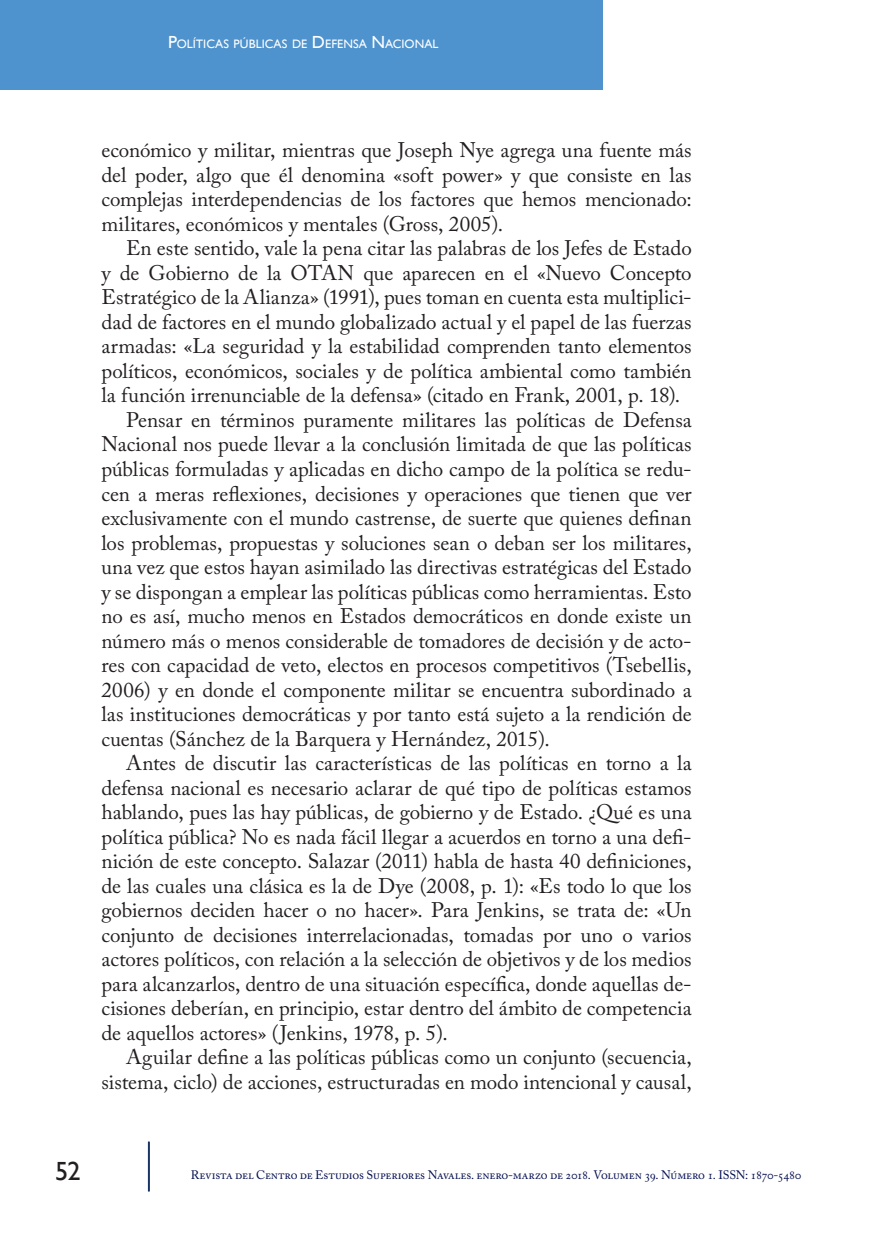
<style>
.page{position:relative;width:893px;height:1241px;background:#fff}
.page>*{position:absolute;margin:0;border:0;box-sizing:border-box;transform-origin:0 0}
.t1{font:26.25px "Gill Sans";color:#231f20}
._05_Normal{font:21px/24.5px "Adobe Caslon Pro";letter-spacing:-.005em;color:#231f20;text-align:justify}
._05_Normal-2{font:21px/24.5px "Adobe Caslon Pro";color:#222;text-align:right}
.t2{font:12.25px "Adobe Caslon Pro";letter-spacing:-.015em;color:#030e4f}
.t3{font:12.25px "Gill Sans";color:#fff}
.s1{font-size:17.5px}
.s2{color:#231f20}
</style>
<div class="page">
<hr style="left:148px;top:1141px;width:2px;height:50px;background:#183463">
<div style="left:0;top:0;width:603px;height:89px;background:#4e93ce"></div>
<p class="t3" style="left:168px;top:36px;width:272px"><span class="s1">P</span>OLÍTICAS PÚBLICAS DE <span class="s1">D</span> EFENSA <span class="s1">N</span>ACIONAL</p>
<p class="_05_Normal" style="left:102px;top:138px;width:592px">económico y militar, mientras que Joseph Nye agrega una fuente más del poder, algo que él denomina «soft power» y que consiste en las complejas interdependencias de los factores que hemos mencionado: militares, económicos y mentales (Gross, 2005).</p>
<p class="_05_Normal" style="left:102px;top:236px;width:592px;text-indent:25px">En este sentido, vale la pena citar las palabras de los Jefes de Estado y de Gobierno de la OTAN que aparecen en el «Nuevo Concepto Estratégico de la Alianza» (1991), pues toman en cuenta esta multiplici&shy;dad de factores en el mundo globalizado actual y el papel de las fuerzas armadas: «La seguridad y la estabilidad comprenden tanto elementos políticos, económicos, sociales y de política ambiental como también la función irrenunciable de la defensa» (citado en Frank, 2001, p. 18).</p>
<p class="_05_Normal" style="left:102px;top:407px;width:592px;text-indent:25px">Pensar en términos puramente militares las políticas de Defensa Nacional nos puede llevar a la conclusión limitada de que las políticas públicas formuladas y aplicadas en dicho campo de la política se redu&shy;cen a meras reflexiones, decisiones y operaciones que tienen que ver exclusivamente con el mundo castrense, de suerte que quienes definan los problemas, propuestas y soluciones sean o deban ser los militares, una vez que estos hayan asimilado las directivas estratégicas del Estado y se dispongan a emplear las políticas públicas como herramientas. Esto no es así, mucho menos en Estados democráticos en donde existe un número más o menos considerable de tomadores de decisión y de acto&shy;res con capacidad de veto, electos en procesos competitivos (Tsebellis, 2006) y en donde el componente militar se encuentra subordinado a las instituciones democráticas y por tanto está sujeto a la rendición de cuentas (Sánchez de la Barquera y Hernández, 2015).</p>
<p class="_05_Normal" style="left:102px;top:750px;width:592px;text-indent:25px">Antes de discutir las características de las políticas en torno a la defensa nacional es necesario aclarar de qué tipo de políticas estamos hablando, pues las hay públicas, de gobierno y de Estado. ¿Qué es una política pública? No es nada fácil llegar a acuerdos en torno a una defi&shy;nición de este concepto. Salazar (2011) habla de hasta 40 definiciones, de las cuales una clásica es la de Dye (2008, p. 1): «Es todo lo que los gobiernos deciden hacer o no hacer». Para Jenkins, se trata de: «Un conjunto de decisiones interrelacionadas, tomadas por uno o varios actores políticos, con relación a la selección de objetivos y de los medios para alcanzarlos, dentro de una situación específica, donde aquellas de&shy;cisiones deberían, en principio, estar dentro del ámbito de competencia de aquellos actores» (Jenkins, 1978, p. 5).</p>
<p class="_05_Normal-2" style="left:102px;top:1044px;width:592px"><span class="s2">Aguilar define a las políticas públicas como un conjunto</span> (secuencia, sistema, ciclo) de acciones, estructuradas en modo intencional y causal,</p>
<p class="t1" style="left:55px;top:1155px;width:27px">52<sup>52</sup></p>
<p class="t2" style="left:191px;top:1167px;width:612px">Revista del Centro de Estudios Superiores Navales. enero-marzo de 2018. Volumen 39. Número 1. ISSN: 1870-5480</p>
</div>
